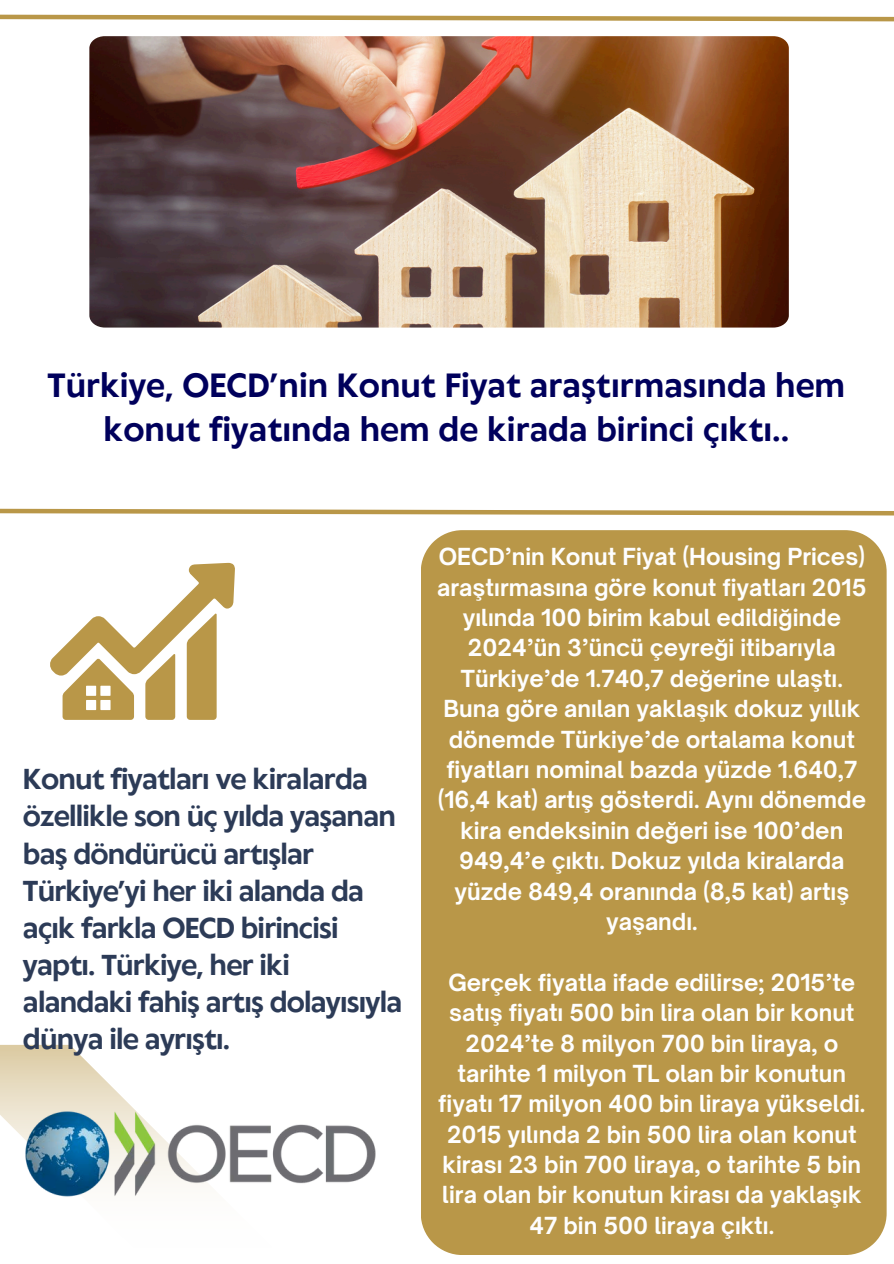
<style>
.page{position:relative;width:894px;height:1264px;background:#fff}
.page>*{position:absolute;margin:0;border:0;box-sizing:border-box;transform-origin:0 0}
.t1{font:700 31.5px/43.8px "Klein Text";color:#00005c;text-align:center}
.t2{font:700 27px/37.2px "Klein Text";letter-spacing:-.03em;color:#2c3b57}
.t3{font:700 22.5px/30.3px "Open Sauce One";color:#fefefe;text-align:center}
</style>
<div class="page">
<svg style="left:0;top:14px;width:893px;height:8px"></svg>
<svg style="left:0;top:508px;width:893px;height:8px"></svg>
<img style="left:89px;top:36px;width:699px;height:291px">
<svg style="left:0;top:1044px;width:132px;height:93px"></svg>
<div style="left:421px;top:530px;width:465px;height:724px;background:#b99748"></div>
<img style="left:23px;top:1107px;width:353px;height:90px">
<svg style="left:50px;top:563px;width:185px;height:157px"></svg>
<p class="t1" style="left:48px;top:366px;width:798px">Türkiye, OECD’nin Konut Fiyat araştırmasında hem konut fiyatında hem de kirada birinci çıktı..</p>
<p class="t2" style="left:23px;top:762px;width:381px">Konut fiyatları ve kiralarda özellikle son üç yılda yaşanan baş döndürücü artışlar<br>Türkiye’yi her iki alanda da açık farkla OECD birincisi yaptı. Türkiye, her iki alandaki fahiş artış dolayısıyla dünya ile ayrıştı.</p>
<h1 class="t3" style="left:437px;top:541px;width:430px">OECD’nin Konut Fiyat (Housing Prices) araştırmasına göre konut fiyatları 2015 yılında 100 birim kabul edildiğinde 2024’ün 3’üncü çeyreği itibarıyla Türkiye’de 1.740,7 değerine ulaştı.<br>Buna göre anılan yaklaşık dokuz yıllık dönemde Türkiye’de ortalama konut fiyatları nominal bazda yüzde 1.640,7 (16,4 kat) artış gösterdi. Aynı dönemde kira endeksinin değeri ise 100’den 949,4’e çıktı. Dokuz yılda kiralarda yüzde 849,4 oranında (8,5 kat) artış yaşandı.</h1>
<p class="t3" style="left:438px;top:967px;width:428px">Gerçek fiyatla ifade edilirse; 2015’te satış fiyatı 500 bin lira olan bir konut 2024’te 8 milyon 700 bin liraya, o tarihte 1 milyon TL olan bir konutun fiyatı 17 milyon 400 bin liraya yükseldi.<br>2015 yılında 2 bin 500 lira olan konut kirası 23 bin 700 liraya, o tarihte 5 bin lira olan bir konutun kirası da yaklaşık 47 bin 500 liraya çıktı.</p>
</div>
